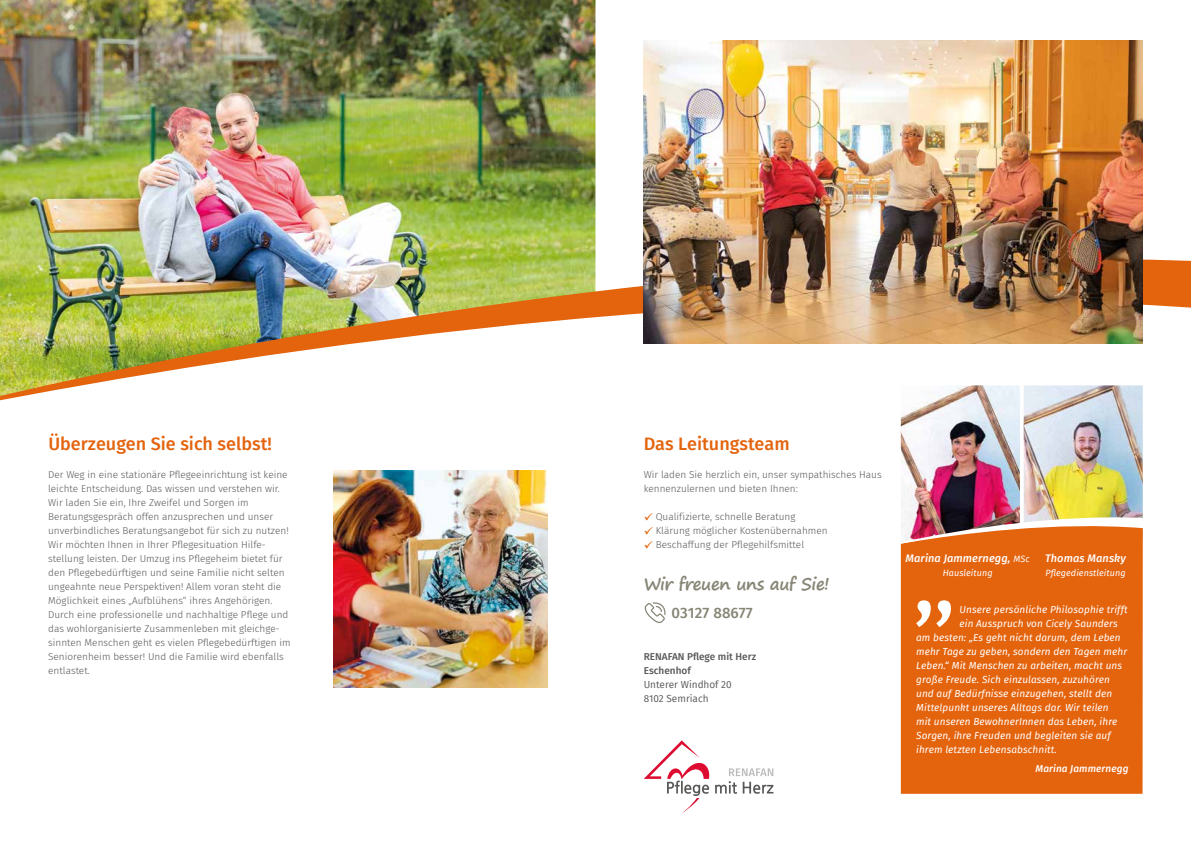
<style>
.page{position:relative;width:1191px;height:842px;background:#fff}
.page>*{position:absolute;margin:0;border:0;box-sizing:border-box;transform-origin:0 0}
.t1{font:500 18px "Fira Sans";color:#e4630d}
.t2{font:700 17px "Segoe Print";letter-spacing:-.03em;color:#878575}
.t3{font:500 15px "Fira Sans";letter-spacing:.01em;color:#878575}
.t4{font:italic 500 11px "Fira Sans";letter-spacing:.01em;color:#fff}
.t5{font:300 10px/14px "Fira Sans";color:#575756}
.t6{font:italic 10px "Fira Sans";letter-spacing:.01em;color:#fff}
.t7{font:500 10px/14px "Fira Sans";color:#575756}
.t8{font:10px/14px "Fira Sans";color:#575756}
.t9{font:italic 500 10px "Fira Sans";letter-spacing:.01em;color:#fff}
.t10{font:italic 9px "Fira Sans";letter-spacing:.01em;color:#fff}
.s1{color:#e4630d}
.s2{font-weight:400;font-size:9px}
</style>
<div class="page">
<img style="left:901px;top:416px;width:119px;height:98px">
<img style="left:1023px;top:416px;width:119px;height:98px">
<img style="left:0;top:0;width:595px;height:238px">
<div style="left:901px;top:544px;width:241px;height:250px;background:#e4630d"></div>
<svg style="left:643px;top:740px;width:130px;height:74px"></svg>
<img style="left:0;top:238px;width:1191px;height:178px">
<img style="left:643px;top:41px;width:499px;height:302px">
<img style="left:901px;top:514px;width:242px;height:30px">
<svg style="left:644px;top:602px;width:22px;height:21px"></svg>
<img style="left:333px;top:470px;width:214px;height:218px">
<svg style="left:916px;top:600px;width:35px;height:27px"></svg>
<h1 class="t1" style="left:48px;top:429px;width:225px">Überzeugen Sie sich selbst!</h1>
<p class="t5" style="left:48px;top:467px;width:244px">Der Weg in eine stationäre Pflegeeinrichtung ist keine leichte Entscheidung. Das wissen und verstehen wir.<br>Wir laden Sie ein, Ihre Zweifel und Sorgen im Beratungsgespräch offen anzusprechen und unser unverbindliches Beratungsangebot für sich zu nutzen!<br>Wir möchten Ihnen in Ihrer Pflegesituation Hilfe&shy;stellung leisten. Der Umzug ins Pflegeheim bietet für den Pflegebedürftigen und seine Familie nicht selten ungeahnte neue Perspektiven! Allem voran steht die Möglichkeit eines „Aufblühens“ ihres Angehörigen.<br>Durch eine professionelle und nachhaltige Pflege und das wohlorganisierte Zusammenleben mit gleichge&shy;sinnten Menschen geht es vielen Pflegebedürftigen im Seniorenheim besser! Und die Familie wird ebenfalls entlastet.</p>
<h1 class="t1" style="left:643px;top:429px;width:147px">Das Leitungsteam</h1>
<p class="t5" style="left:643px;top:467px;width:239px">Wir laden Sie herzlich ein, unser sympathisches Haus kennenzulernen und bieten Ihnen:</p>
<p class="t5" style="left:643px;top:509px;width:153px"><span class="s1">✓</span> Qualifizierte, schnelle Beratung</p>
<p class="t5" style="left:643px;top:523px;width:185px"><span class="s1">✓</span> Klärung möglicher Kostenübernahmen</p>
<p class="t5" style="left:643px;top:537px;width:162px"><span class="s1">✓</span> Beschaffung der Pflegehilfsmittel</p>
<h2 class="t2" style="left:643px;top:568px;width:188px">Wir freuen uns auf Sie!</h2>
<h3 class="t3" style="left:671px;top:600px;width:83px">03127 88677</h3>
<p class="t7" style="left:643px;top:649px;width:114px">RENAFAN Pflege mit Herz<br>Eschenhof</p>
<p class="t8" style="left:643px;top:677px;width:90px">Unterer Windhof 20<br>8102 Semriach</p>
<p class="t4" style="left:905px;top:549px;width:126px">Marina Jammernegg, <span class="s2">MSc</span></p>
<p class="t10" style="left:942px;top:566px;width:51px">Hausleitung</p>
<p class="t4" style="left:1045px;top:549px;width:82px">Thomas Mansky</p>
<p class="t10" style="left:1045px;top:566px;width:82px">Pflegedienstleitung</p>
<p class="t6" style="left:959px;top:602px;width:170px">Unsere persönliche Philosophie trifft</p>
<p class="t6" style="left:959px;top:616px;width:160px">ein Ausspruch von Cicely Saunders</p>
<p class="t6" style="left:916px;top:630px;width:206px">am besten: „Es geht nicht darum, dem Leben</p>
<p class="t6" style="left:916px;top:644px;width:212px">mehr Tage zu geben, sondern den Tagen mehr</p>
<p class="t6" style="left:916px;top:658px;width:207px">Leben.“ Mit Menschen zu arbeiten, macht uns</p>
<p class="t6" style="left:916px;top:672px;width:195px">große Freude. Sich einzulassen, zuzuhören</p>
<p class="t6" style="left:916px;top:686px;width:197px">und auf Bedürfnisse einzugehen, stellt den</p>
<p class="t6" style="left:916px;top:700px;width:194px">Mittelpunkt unseres Alltags dar. Wir teilen</p>
<p class="t6" style="left:916px;top:714px;width:203px">mit unseren BewohnerInnen das Leben, ihre</p>
<p class="t6" style="left:916px;top:728px;width:196px">Sorgen, ihre Freuden und begleiten sie auf</p>
<p class="t6" style="left:916px;top:742px;width:142px">ihrem letzten Lebensabschnitt.</p>
<p class="t9" style="left:1035px;top:760px;width:94px">Marina Jammernegg</p>
</div>
